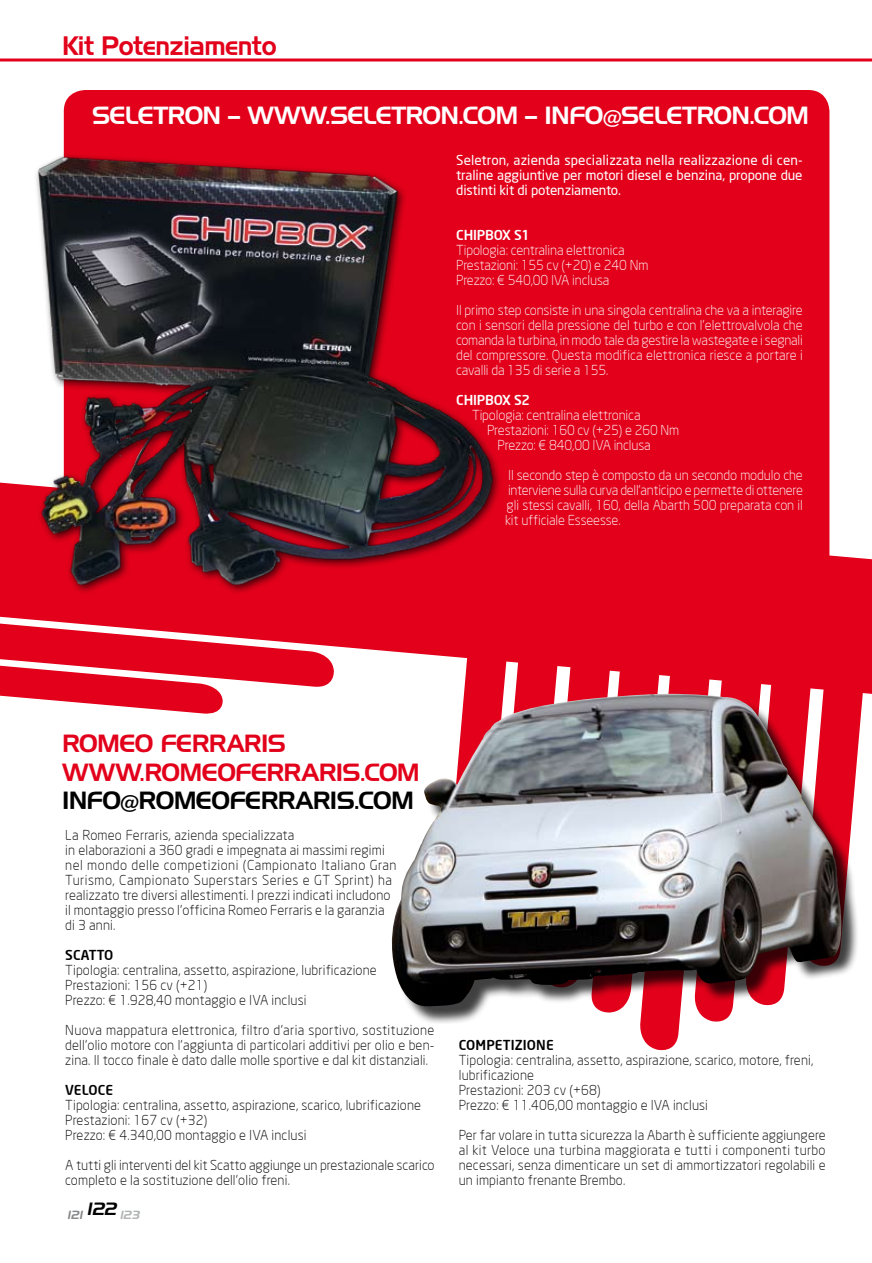
<style>
.page{position:relative;width:872px;height:1263px;background:#fff}
.page>*{position:absolute;margin:0;border:0;box-sizing:border-box;transform-origin:0 0}
.t1{font:27px "Jobber";color:#e2001a;scale:.95 1}
.t2{font:25.2px "Jobber";letter-spacing:-.005em;color:#fff}
.t3{font:25.2px/28.5px "Jobber";letter-spacing:.005em;color:#e2001a}
.t4{font:25.2px "Jobber";letter-spacing:.005em;color:#000}
.t5{font:300 13.5px/15px "Neo Sans";letter-spacing:.01em;color:#000}
.t6{font:300 13.5px/15px "Neo Sans";letter-spacing:-.01em;color:#fff;text-align:justify}
.t7{font:13.5px/15px "Neo Sans";letter-spacing:-.01em;color:#fff;text-align:justify}
.t8{font:500 13.5px "Neo Sans";letter-spacing:-.01em;color:#fff}
.t9{font:italic 12px "Jobber";color:#87888a}
.s1{font-weight:500}
.s2{color:#b1b3b4}
</style>
<div class="page">
<svg style="left:640px;top:694px;width:223px;height:357px"></svg>
<div style="left:64px;top:90px;width:765px;height:525px;background:#e2001a;border-radius:21px"></div>
<hr style="left:0;top:59px;width:872px;height:3px;background:#e2001a">
<svg style="left:335px;top:483px;width:537px;height:211px;fill:#e2001a"></svg>
<img style="left:0;top:127px;width:506px;height:501px">
<div style="left:394px;top:696px;width:466px;height:328px;background:#000;opacity:.75"></div>
<img style="left:391px;top:694px;width:455px;height:313px">
<svg style="left:0;top:618px;width:335px;height:96px"></svg>
<p class="t1" style="left:62px;top:31px;width:227px">KIT POTENZIAMENTO</p>
<p class="t2" style="left:92px;top:101px;width:255px">SELETRON – WWW.SELETRON</p>
<p class="t2" style="left:459px;top:101px;width:179px">.CO M – IN FO@SELETRON</p>
<p class="t2" style="left:749px;top:101px;width:60px">.CO M</p>
<p class="t7" style="left:456px;top:152px;width:348px">Seletron, azienda specializzata nella realizzazione di cen&shy;traline aggiuntive per motori diesel e benzina, propone due distinti kit di potenziamento.</p>
<p class="t6" style="left:456px;top:227px;width:194px;text-align:left"><span class="s1">CHIPBOX S1<br></span>Tipologia: centralina elettronica<br>Prestazioni: 155 cv (+20) e 240 Nm<br>Prezzo: € 540,00 IVA inclusa</p>
<p class="t6" style="left:456px;top:302px;width:348px">Il primo step consiste in una singola centralina che va a interagire con i sensori della pressione del turbo e con l'elettrovalvola che comanda la turbina, in modo tale da gestire la wastegate e i segnali del compressore. Questa modifica elettronica riesce a portare i cavalli da 135 di serie a 155.</p>
<p class="t8" style="left:456px;top:391px;width:75px">CHIPBOX S2</p>
<p class="t6" style="left:472px;top:407px;width:170px">Tipologia: centralina elettronica</p>
<p class="t6" style="left:487px;top:422px;width:194px">Prestazioni: 160 cv (+25) e 260 Nm</p>
<p class="t6" style="left:497px;top:437px;width:155px">Prezzo: € 840,00 IVA inclusa</p>
<p class="t6" style="left:505px;top:467px;width:299px">Il secondo step è composto da un secondo modulo che interviene sulla curva dell'anticipo e permette di ottenere gli stessi cavalli, 160, della Abarth 500 preparata con il kit ufficiale Esseesse.</p>
<p class="t3" style="left:62px;top:729px;width:225px">ROMEO FERRARIS<br>WWW.ROMEOFERRAR</p>
<p class="t3" style="left:336px;top:758px;width:85px">IS.COM</p>
<p class="t4" style="left:62px;top:786px;width:201px">INFO@ROMEOFERRAR</p>
<p class="t4" style="left:330px;top:786px;width:85px">IS.COM</p>
<p class="t5" style="left:65px;top:827px;width:333px">La Romeo Ferraris, azienda specializzata<br>in elaborazioni a 360 gradi e impegnata ai massimi regimi nel mondo delle competizioni (Campionato Italiano Gran Turismo, Campionato Superstars Series e GT Sprint) ha realizzato tre diversi allestimenti. I prezzi indicati includono il montaggio presso l'officina Romeo Ferraris e la garanzia di 3 anni.</p>
<p class="t5" style="left:65px;top:947px;width:313px"><span class="s1">SCATTO<br></span>Tipologia: centralina, assetto, aspirazione, lubrificazione Prestazioni: 156 cv (+21)<br>Prezzo: € 1.928,40 montaggio e IVA inclusi</p>
<p class="t5" style="left:65px;top:1022px;width:371px;text-align:justify">Nuova mappatura elettronica, filtro d'aria sportivo, sostituzione dell'olio motore con l'aggiunta di particolari additivi per olio e ben&shy;zina. Il tocco finale è dato dalle molle sportive e dal kit distanziali.</p>
<p class="t5" style="left:65px;top:1082px;width:357px"><span class="s1">VELOCE<br></span>Tipologia: centralina, assetto, aspirazione, scarico, lubrificazione Prestazioni: 167 cv (+32)<br>Prezzo: € 4.340,00 montaggio e IVA inclusi</p>
<p class="t5" style="left:65px;top:1157px;width:371px">A tutti gli interventi del kit Scatto aggiunge un prestazionale scarico completo e la sostituzione dell'olio freni.</p>
<p class="t9" style="left:67px;top:1208px;width:77px">121 <sup>122</sup> <span class="s2">123</span></p>
<p class="t5" style="left:459px;top:1037px;width:356px"><span class="s1">COMPETIZIONE<br></span>Tipologia: centralina, assetto, aspirazione, scarico, motore, freni, lubrificazione<br>Prestazioni: 203 cv (+68)<br>Prezzo: € 11.406,00 montaggio e IVA inclusi</p>
<p class="t5" style="left:459px;top:1127px;width:368px;text-align:justify">Per far volare in tutta sicurezza la Abarth è sufficiente aggiungere al kit Veloce una turbina maggiorata e tutti i componenti turbo necessari, senza dimenticare un set di ammortizzatori regolabili e un impianto frenante Brembo.</p>
</div>
